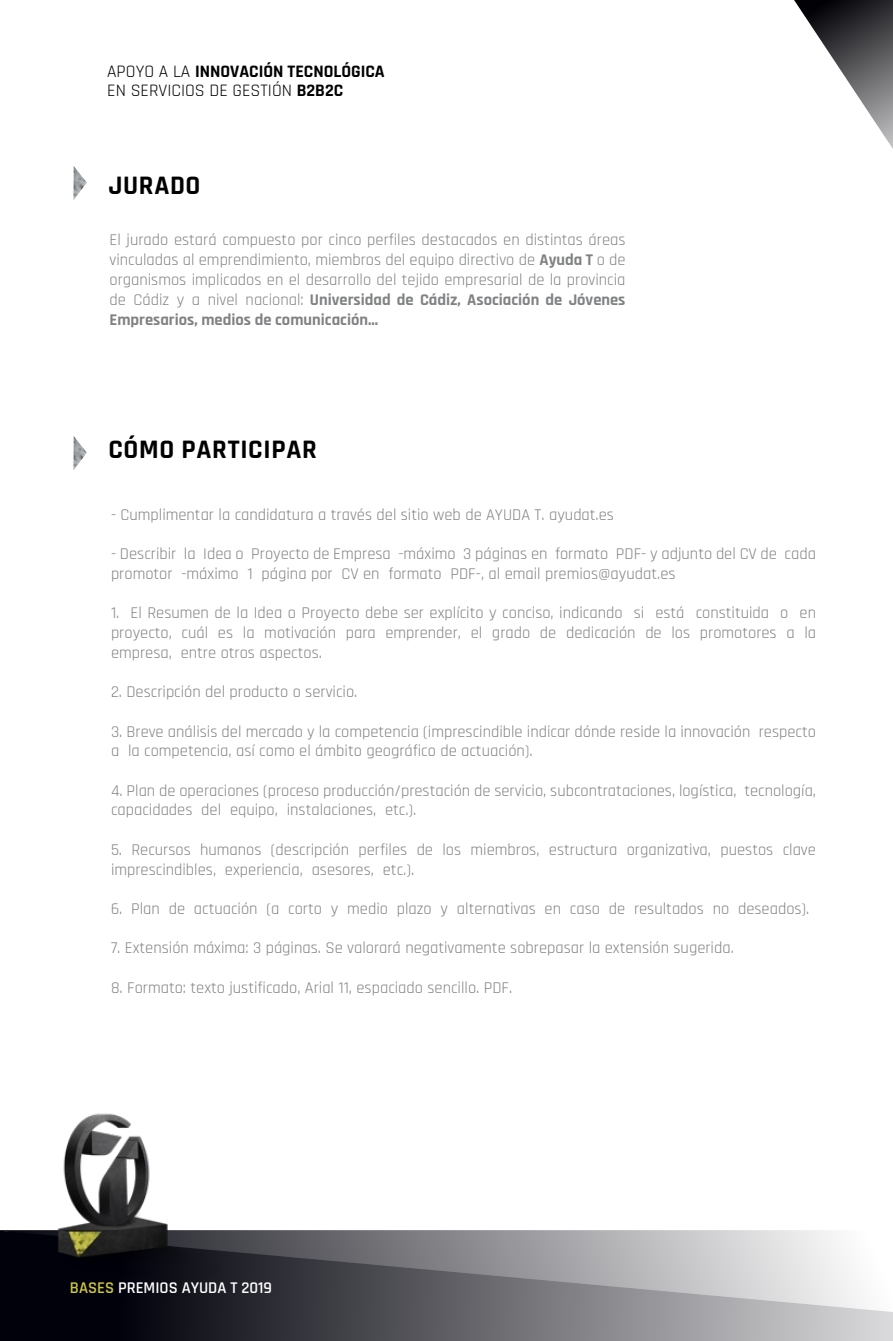
<style>
.page{position:relative;width:893px;height:1341px;background:#fff}
.page>*{position:absolute;margin:0;border:0;box-sizing:border-box;transform-origin:0 0}
.t1{font:700 27px "Rajdhani";letter-spacing:.025em;color:#000}
.t2{font:17.7px/19.4px "Rajdhani";color:#000}
.t3{font:16.5px/19.8px "Rajdhani";color:#808183}
.t4{font:600 16.5px "Rajdhani";color:#fff}
.s1{font-weight:700}
.s2{color:#cfc840}
</style>
<div class="page">
<svg style="left:794px;top:0;width:99px;height:149px"></svg>
<svg style="left:73px;top:166px;width:14px;height:34px"></svg>
<svg style="left:73px;top:436px;width:14px;height:34px"></svg>
<svg style="left:0;top:1231px;width:893px;height:110px;background:#838388"></svg>
<img style="left:29px;top:1113px;width:217px;height:203px">
<p class="t2" style="left:107px;top:62px;width:279px">APOYO A LA <span class="s1">INNOVACIÓN TECNOLÓGICA<br></span>EN SERVICIOS DE GESTIÓN <span class="s1">B2B2C</span></p>
<h1 class="t1" style="left:108px;top:169px;width:94px">JURADO</h1>
<p class="t3" style="left:110px;top:231px;width:518px;text-align:justify">El jurado estará compuesto por cinco perfiles destacados en distintas áreas vinculadas al emprendimiento, miembros del equipo directivo de <span class="s1">Ayuda T</span> o de organismos implicados en el desarrollo del tejido empresarial de la provincia de Cádiz y a nivel nacional: <span class="s1">Universidad de Cádiz, Asociación de Jóvenes Empresarios, medios de comunicación...</span></p>
<h1 class="t1" style="left:108px;top:433px;width:210px">CÓMO PARTICIPAR</h1>
<p class="t3" style="left:111px;top:505px;width:504px">- Cumplimentar la candidatura a través del sitio web de AYUDA T. ayudat.es</p>
<p class="t3" style="left:111px;top:545px;width:706px">- Describir la Idea o Proyecto de Empresa -máximo 3 páginas en formato PDF- y adjunto del CV de cada promotor -máximo 1 página por CV en formato PDF-, al email premios@ayudat.es</p>
<p class="t3" style="left:111px;top:604px;width:707px;text-align:justify">1. El Resumen de la Idea o Proyecto debe ser explícito y conciso, indicando si está constituida o en proyecto, cuál es la motivación para emprender, el grado de dedicación de los promotores a la empresa, entre otros aspectos.</p>
<p class="t3" style="left:111px;top:683px;width:248px">2. Descripción del producto o servicio.</p>
<p class="t3" style="left:111px;top:722px;width:706px">3. Breve análisis del mercado y la competencia (imprescindible indicar dónde reside la innovación respecto a la competencia, así como el ámbito geográfico de actuación).</p>
<p class="t3" style="left:111px;top:781px;width:707px">4. Plan de operaciones (proceso producción/prestación de servicio, subcontrataciones, logística, tecnología, capacidades del equipo, instalaciones, etc.).</p>
<p class="t3" style="left:111px;top:840px;width:706px">5. Recursos humanos (descripción perfiles de los miembros, estructura organizativa, puestos clave imprescindibles, experiencia, asesores, etc.).</p>
<p class="t3" style="left:111px;top:899px;width:700px">6. Plan de actuación (a corto y medio plazo y alternativas en caso de resultados no deseados).</p>
<p class="t3" style="left:111px;top:938px;width:624px">7. Extensión máxima: 3 páginas. Se valorará negativamente sobrepasar la extensión sugerida.</p>
<p class="t3" style="left:111px;top:978px;width:403px">8. Formato: texto justificado, Arial 11, espaciado sencillo. PDF.</p>
<p class="t4" style="left:70px;top:1277px;width:204px"><span class="s2">BASES</span> PREMIOS AYUDA T 2019</p>
</div>
